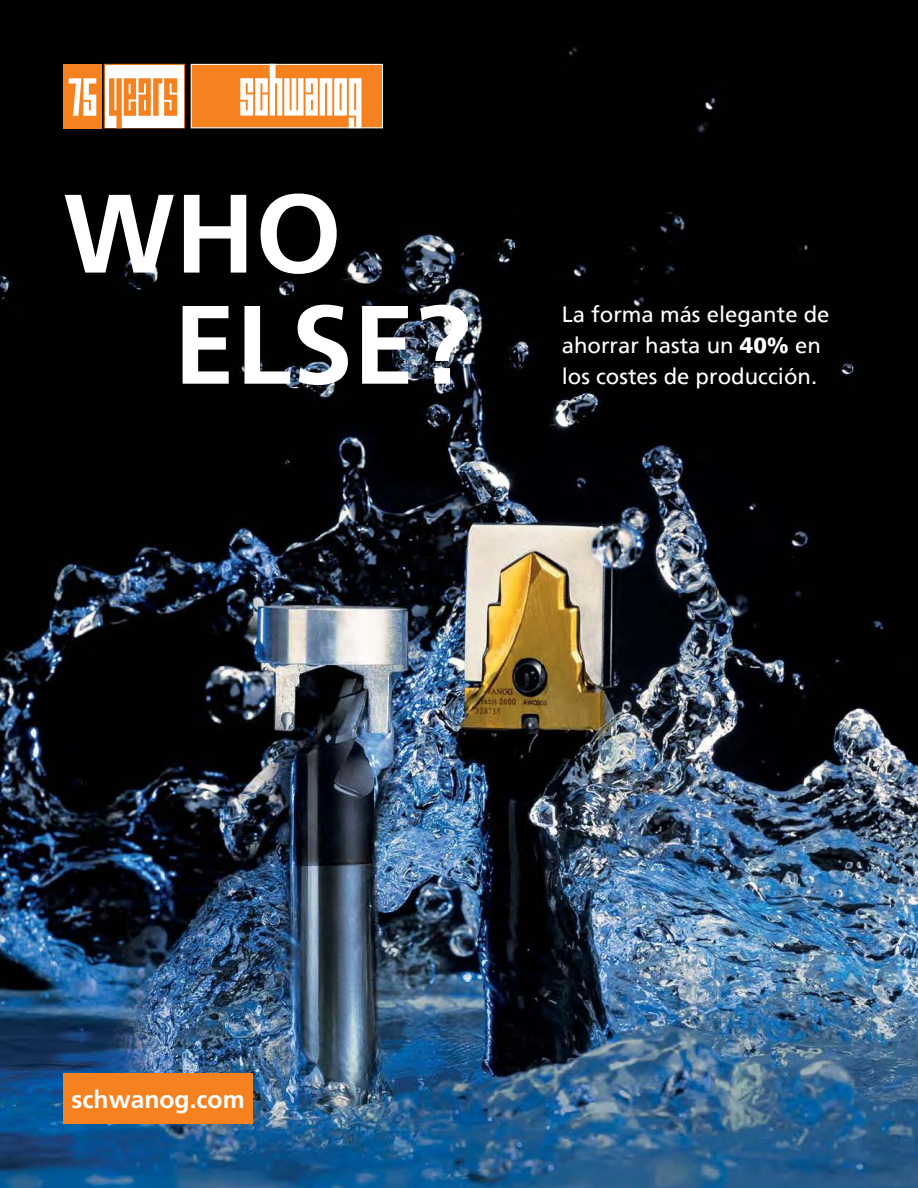
<style>
.page{position:relative;width:918px;height:1188px;background:#fff}
.page>*{position:absolute;margin:0;border:0;box-sizing:border-box;transform-origin:0 0}
.t1{font:700 111.3px/111.1px "Frutiger";color:#fff}
.t2{font:700 24.75px "Frutiger";color:#fff}
.t3{font:22.05px/30.9px "Frutiger LT Std";color:#fff}
.s1{font-weight:900}
</style>
<div class="page">
<img style="left:0;top:0;width:918px;height:1188px">
<div style="left:64px;top:1073px;width:189px;height:51px;background:#f5821f"></div>
<div style="left:64px;top:64px;width:38px;height:64px;background:#f5821f"></div>
<svg style="left:69px;top:78px;width:27px;height:38px"></svg>
<svg style="left:191px;top:64px;width:192px;height:64px"></svg>
<svg style="left:104px;top:64px;width:81px;height:64px"></svg>
<h1 class="t1" style="left:174px;top:187px;width:299px;text-indent:-110px">WHO<br>ELSE?</h1>
<p class="t3" style="left:562px;top:301px;width:269px">La forma más elegante de ahorrar hasta un <span class="s1">40%</span> en los costes de producción.</p>
<p class="t2" style="left:72px;top:1090px;width:175px">schwanog.com</p>
</div>
